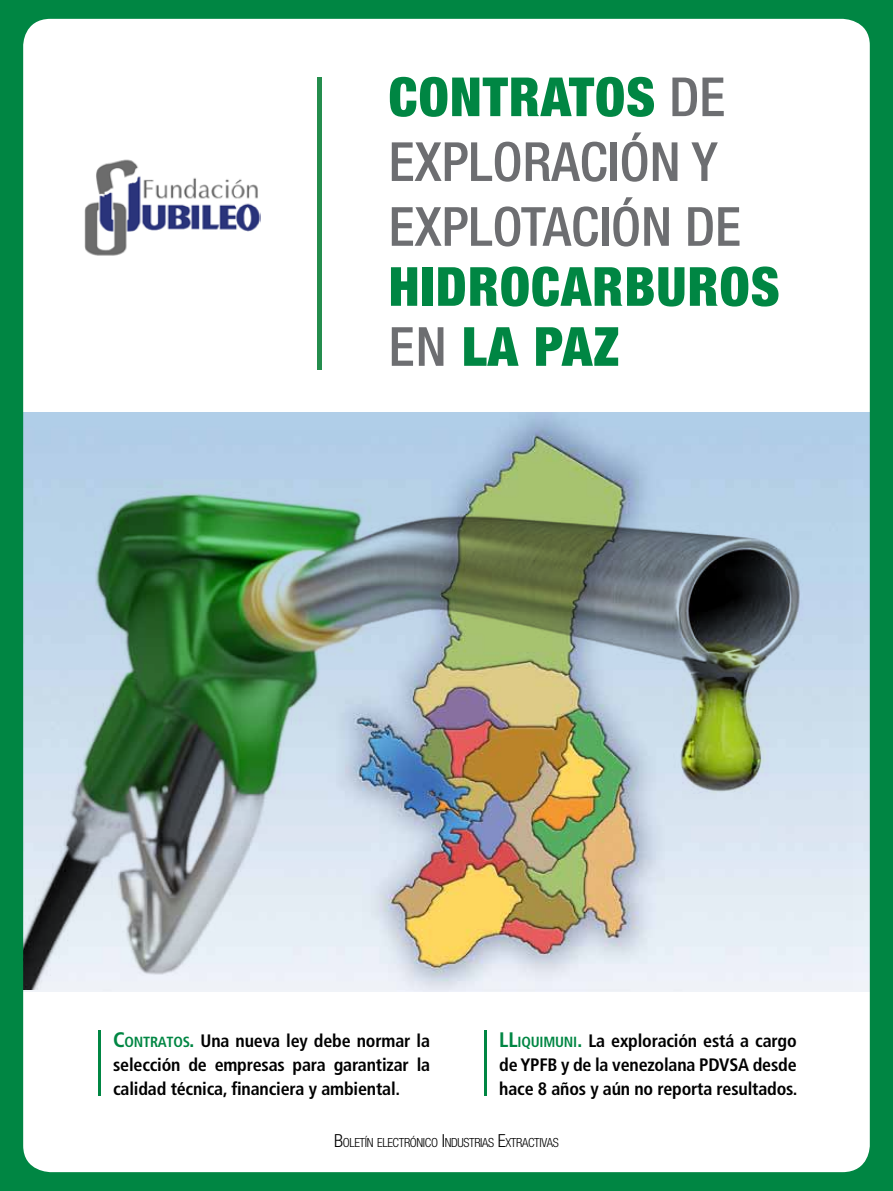
<style>
.page{position:relative;width:893px;height:1191px;background:#fff}
.page>*{position:absolute;margin:0;border:0;box-sizing:border-box;transform-origin:0 0}
.t1{font:500 condensed 54px/64.8px "Helvetica Neue LT Std";color:#6d6e71}
.t2{font:900 condensed 54px/60px "Helvetica Neue LT Std";letter-spacing:.02em;color:#008643}
.t3{font:700 condensed 18px/24px "Frutiger LT Std";letter-spacing:-.01em;color:#000;text-align:justify}
.t4{font:300 condensed 12.6px "Helvetica Neue LT Std";letter-spacing:-.03em;color:#000}
.s1{font-weight:900;color:#008643}
.s2{font-weight:500;color:#6d6e71}
.s3{font-size:21px;color:#008643}
.s4{font-size:14.7px;color:#008643}
.s5{font-size:18px}
</style>
<div class="page">
<img style="left:0;top:0;width:893px;height:1191px">
<hr style="left:317px;top:78px;width:4px;height:292px;background:#248d4d">
<hr style="left:67px;top:1060px;width:2px;height:66px;background:#fff">
<hr style="left:484px;top:1030px;width:3px;height:66px;background:#008643">
<img style="left:84px;top:156px;width:177px;height:103px">
<hr style="left:98px;top:1030px;width:3px;height:66px;background:#008643">
<h1 class="t1" style="left:389px;top:64px;width:354px"><span class="s1">CONTRATOS</span> DE<br>EXPLORACIÓN Y<br>EXPLOTACIÓN DE</h1>
<h1 class="t2" style="left:389px;top:256px;width:393px">HIDROCARBUROS<br><span class="s2">EN</span> LA PAZ</h1>
<p class="t3" style="left:113px;top:1028px;width:319px"><span class="s3">C</span><span class="s4">ONTRATOS</span><span class="s3">.</span> Una nueva ley debe normar la selección de empresas para garantizar la calidad técnica, financiera y ambiental.</p>
<p class="t3" style="left:499px;top:1028px;width:300px"><span class="s3">LL</span><span class="s4">IQUIMUNI</span><span class="s3">.</span> La exploración está a cargo de YPFB y de la venezolana PDVSA desde hace 8 años y aún no reporta resultados.</p>
<p class="t4" style="left:334px;top:1135px;width:226px"><span class="s5">B</span>OLETÍN ELECTRÓNICO <span class="s5">I</span> NDUSTRIAS <span class="s5">E</span>XTRACTIVAS</p>
</div>
